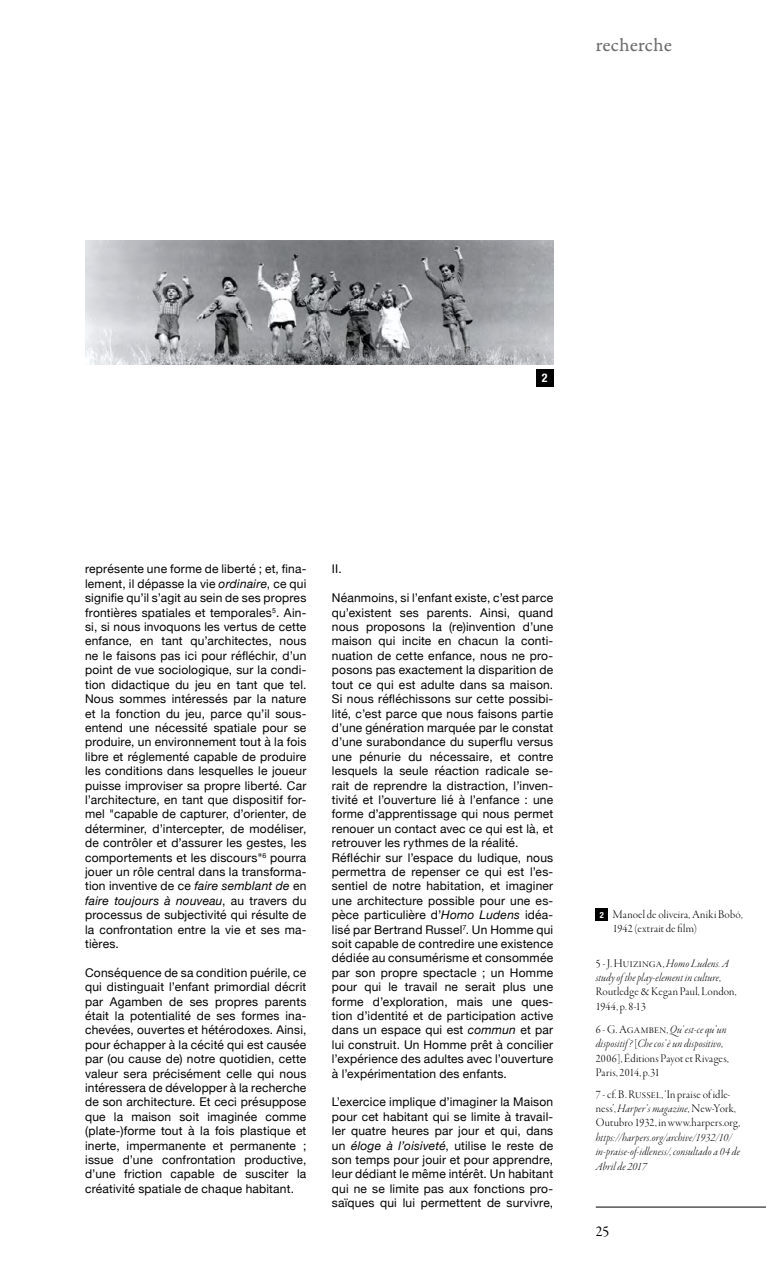
<style>
.page{position:relative;width:766px;height:1276px;background:#fff}
.page>*{position:absolute;margin:0;border:0;box-sizing:border-box;transform-origin:0 0}
.t1{font:19.5px "Garamond Premr Pro Capt";letter-spacing:.005em;color:#706f6f}
.t2{font:15px "Garamond Premr Pro Subh";color:#000}
.t3{font:12px/14.4px "Helvetica Neue";letter-spacing:.015em;color:#000;text-align:justify}
.t4{font:12px/14.4px "Garamond Premr Pro Lt Disp";letter-spacing:.015em;color:#000}
.t5{font:12px/14.4px "Garamond Premr Pro Lt It Disp";letter-spacing:.01em;color:#000}
.t6{font:700 condensed 12px "Helvetica Neue";color:#fff}
.t7{font:700 condensed 8.55px "Helvetica Neue";color:#fff}
.s1{font-style:italic}
.s2{font-family:"Garamond Premr Pro Lt It Disp"}
.s3{font-family:"Garamond Premr Pro Lt Disp"}
</style>
<div class="page">
<img style="left:85px;top:240px;width:468px;height:125px">
<div style="left:595px;top:909px;width:12px;height:12px;background:#000"></div>
<hr style="left:595px;top:1206px;width:170px;height:1px;background:#000">
<div style="left:536px;top:369px;width:17px;height:17px;background:#000"></div>
<h1 class="t1" style="left:595px;top:34px;width:78px">recherche</h1>
<p class="t6" style="left:541px;top:368px;width:7px">2</p>
<p class="t3" style="left:85px;top:563px;width:223px">représente une forme de liberté ; et, fina&shy;lement, il dépasse la vie <span class="s1">ordinaire</span>, ce qui signifie qu’il s’agit au sein de ses propres frontières spatiales et temporales<sup>5</sup>. Ain&shy;si, si nous invoquons les vertus de cette enfance, en tant qu’architectes, nous ne le faisons pas ici pour réfléchir, d’un point de vue sociologique, sur la condi&shy;tion didactique du jeu en tant que tel.<br>Nous sommes intéressés par la nature et la fonction du jeu, parce qu’il sous&shy;entend une nécessité spatiale pour se produire, un environnement tout à la fois libre et réglementé capable de produire les conditions dans lesquelles le joueur puisse improviser sa propre liberté. Car l’architecture, en tant que dispositif for&shy;mel "capable de capturer, d’orienter, de déterminer, d’intercepter, de modéliser, de contrôler et d’assurer les gestes, les comportements et les discours"<sup>6</sup> pourra jouer un rôle central dans la transforma&shy;tion inventive de ce <span class="s1">faire semblant de</span> en <span class="s1">faire toujours à nouveau</span>, au travers du processus de subjectivité qui résulte de la confrontation entre la vie et ses ma&shy;tières.</p>
<p class="t3" style="left:85px;top:966px;width:223px">Conséquence de sa condition puérile, ce qui distinguait l’enfant primordial décrit par Agamben de ses propres parents était la potentialité de ses formes ina&shy;chevées, ouvertes et hétérodoxes. Ainsi, pour échapper à la cécité qui est causée par (ou cause de) notre quotidien, cette valeur sera précisément celle qui nous intéressera de développer à la recherche de son architecture. Et ceci présuppose que la maison soit imaginée comme (plate-)forme tout à la fois plastique et inerte, impermanente et permanente ; issue d’une confrontation productive, d’une friction capable de susciter la créativité spatiale de chaque habitant.</p>
<p class="t3" style="left:332px;top:563px;width:11px">II.</p>
<p class="t3" style="left:332px;top:591px;width:223px;text-align:left">Néanmoins, si l’enfant existe, c’est parce qu’existent ses parents. Ainsi, quand nous proposons la (re)invention d’une maison qui incite en chacun la conti&shy;nuation de cette enfance, nous ne pro&shy;posons pas exactement la disparition de tout ce qui est adulte dans sa maison.<br>Si nous réfléchissons sur cette possibi&shy;lité, c’est parce que nous faisons partie d’une génération marquée par le constat d’une surabondance du superflu versus une pénurie du nécessaire, et contre lesquels la seule réaction radicale se&shy;rait de reprendre la distraction, l’inven&shy;tivité et l’ouverture lié à l’enfance : une forme d’apprentissage qui nous permet renouer un contact avec ce qui est là, et retrouver les rythmes de la réalité.<br>Réfléchir sur l’espace du ludique, nous permettra de repenser ce qui est l’es&shy;sentiel de notre habitation, et imaginer une architecture possible pour une es&shy;pèce particulière d’<span class="s1">Homo Ludens</span> idéa&shy;lisé par Bertrand Russel<sup>7</sup>. Un Homme qui soit capable de contredire une existence dédiée au consumérisme et consommée par son propre spectacle ; un Homme pour qui le travail ne serait plus une forme d’exploration, mais une ques&shy;tion d’identité et de participation active dans un espace qui est <span class="s1">commun</span> et par lui construit. Un Homme prêt à concilier l’expérience des adultes avec l’ouverture à l’expérimentation des enfants.</p>
<p class="t3" style="left:332px;top:1095px;width:223px">L’exercice implique d’imaginer la Maison pour cet habitant qui se limite à travail&shy;ler quatre heures par jour et qui, dans un <span class="s1">éloge à l’oisiveté</span>, utilise le reste de son temps pour jouir et pour apprendre, leur dédiant le même intérêt. Un habitant qui ne se limite pas aux fonctions pro&shy;saïques qui lui permettent de survivre,</p>
<p class="t7" style="left:599px;top:908px;width:6px">2</p>
<p class="t4" style="left:612px;top:907px;width:131px">Manoel de oliveira, Aniki Bobó,<br>1942 (extrait de film)</p>
<p class="t4" style="left:595px;top:956px;width:135px">5 - J. Huizinga, <span class="s2">Homo Ludens. A</span></p>
<p class="t5" style="left:595px;top:971px;width:126px">study of the play-element in culture<span class="s3">,</span></p>
<p class="t4" style="left:595px;top:985px;width:142px">Routledge &amp; Kegan Paul, London,<br>1944, p. 8-13</p>
<p class="t5" style="left:595px;top:1022px;width:132px"><span class="s3">6 - G. Agamben,</span> Qu’ est-ce qu’un dispositif ? <span class="s3">[</span>Che cos’è un dispositivo<span class="s3">,</span></p>
<p class="t4" style="left:595px;top:1051px;width:134px">2006], Éditions Payot et Rivages,<br>Paris, 2014, p.31</p>
<p class="t4" style="left:595px;top:1087px;width:146px">7 - cf. B. Russel, ‘In praise of idle&shy;ness’, <span class="s2">Harper’s magazine</span>, New-York,<br>Outubro 1932, in www.harpers.org,</p>
<p class="t5" style="left:595px;top:1130px;width:146px">https://harpers.org/archive/1932/10/ in-praise-of-idleness/, consultado a 04 de<br>Abril de 2017</p>
<p class="t2" style="left:595px;top:1223px;width:15px">25</p>
</div>
